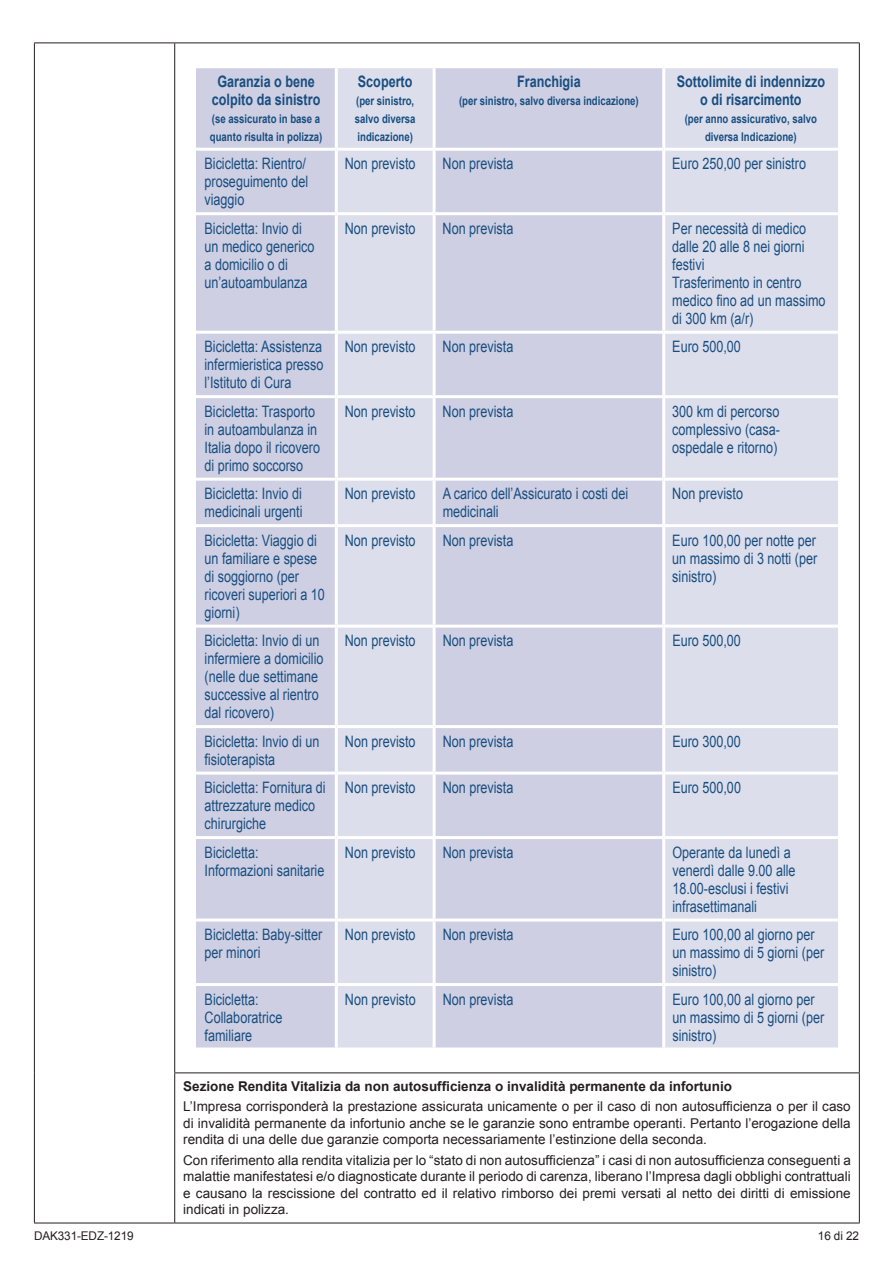
<style>
.page{position:relative;width:893px;height:1263px;background:#fff}
.page>*{position:absolute;margin:0;border:0;box-sizing:border-box;transform-origin:0 0}
.t1{font:15.75px/18px "Arial";color:#184e7f;scale:.8 1}
.t2{font:700 15.75px/18px "Arial";color:#184e7f;text-align:center;scale:.8 1}
.t3{font:13.5px/16.5px "Arial";color:#231f20;text-align:justify}
.t4{font:700 13.5px "Arial";color:#231f20}
.t5{font:700 12px/18px "Arial";color:#184e7f;scale:.8 1}
.t6{font:12px "Arial";letter-spacing:-.01em;color:#231f20}
</style>
<div class="page">
<hr style="left:34px;top:43px;width:1px;height:1030px;background:#231f20">
<hr style="left:174px;top:43px;width:1px;height:1029px;background:#231f20">
<hr style="left:859px;top:43px;width:1px;height:1029px;background:#231f20">
<hr style="left:34px;top:1073px;width:1px;height:149px;background:#231f20">
<hr style="left:174px;top:1072px;width:686px;height:1px;background:#231f20">
<hr style="left:174px;top:1073px;width:1px;height:149px;background:#231f20">
<hr style="left:859px;top:1073px;width:1px;height:149px;background:#231f20">
<hr style="left:34px;top:1222px;width:141px;height:1px;background:#231f20">
<hr style="left:175px;top:1222px;width:685px;height:1px;background:#231f20">
<hr style="left:34px;top:43px;width:141px;height:1px;background:#231f20">
<hr style="left:175px;top:43px;width:685px;height:1px;background:#231f20">
<div style="left:196px;top:68px;width:139px;height:979px;background:#cecfe3"></div>
<div style="left:338px;top:68px;width:95px;height:979px;background:#dddeec"></div>
<div style="left:436px;top:68px;width:226px;height:979px;background:#cecfe3"></div>
<div style="left:665px;top:68px;width:173px;height:979px;background:#dddeec"></div>
<hr style="left:196px;top:148px;width:140px;height:3px;background:#fff">
<hr style="left:336px;top:148px;width:98px;height:3px;background:#fff">
<hr style="left:434px;top:148px;width:230px;height:3px;background:#fff">
<hr style="left:664px;top:148px;width:174px;height:3px;background:#fff">
<hr style="left:196px;top:212px;width:140px;height:3px;background:#fff">
<hr style="left:336px;top:212px;width:98px;height:3px;background:#fff">
<hr style="left:434px;top:212px;width:230px;height:3px;background:#fff">
<hr style="left:664px;top:212px;width:174px;height:3px;background:#fff">
<hr style="left:196px;top:331px;width:140px;height:3px;background:#fff">
<hr style="left:336px;top:331px;width:98px;height:3px;background:#fff">
<hr style="left:434px;top:331px;width:230px;height:3px;background:#fff">
<hr style="left:664px;top:331px;width:174px;height:3px;background:#fff">
<hr style="left:196px;top:395px;width:140px;height:3px;background:#fff">
<hr style="left:336px;top:395px;width:98px;height:3px;background:#fff">
<hr style="left:434px;top:395px;width:230px;height:3px;background:#fff">
<hr style="left:664px;top:395px;width:174px;height:3px;background:#fff">
<hr style="left:196px;top:478px;width:140px;height:3px;background:#fff">
<hr style="left:336px;top:478px;width:98px;height:3px;background:#fff">
<hr style="left:434px;top:478px;width:230px;height:3px;background:#fff">
<hr style="left:664px;top:478px;width:174px;height:3px;background:#fff">
<hr style="left:196px;top:524px;width:140px;height:3px;background:#fff">
<hr style="left:336px;top:524px;width:98px;height:3px;background:#fff">
<hr style="left:434px;top:524px;width:230px;height:3px;background:#fff">
<hr style="left:664px;top:524px;width:174px;height:3px;background:#fff">
<hr style="left:196px;top:625px;width:140px;height:3px;background:#fff">
<hr style="left:336px;top:625px;width:98px;height:3px;background:#fff">
<hr style="left:434px;top:625px;width:230px;height:3px;background:#fff">
<hr style="left:664px;top:625px;width:174px;height:3px;background:#fff">
<hr style="left:196px;top:725px;width:140px;height:3px;background:#fff">
<hr style="left:336px;top:725px;width:98px;height:3px;background:#fff">
<hr style="left:434px;top:725px;width:230px;height:3px;background:#fff">
<hr style="left:664px;top:725px;width:174px;height:3px;background:#fff">
<hr style="left:196px;top:771px;width:140px;height:3px;background:#fff">
<hr style="left:336px;top:771px;width:98px;height:3px;background:#fff">
<hr style="left:434px;top:771px;width:230px;height:3px;background:#fff">
<hr style="left:664px;top:771px;width:174px;height:3px;background:#fff">
<hr style="left:196px;top:836px;width:140px;height:3px;background:#fff">
<hr style="left:336px;top:836px;width:98px;height:3px;background:#fff">
<hr style="left:434px;top:836px;width:230px;height:3px;background:#fff">
<hr style="left:664px;top:836px;width:174px;height:3px;background:#fff">
<hr style="left:196px;top:918px;width:140px;height:3px;background:#fff">
<hr style="left:336px;top:918px;width:98px;height:3px;background:#fff">
<hr style="left:434px;top:918px;width:230px;height:3px;background:#fff">
<hr style="left:664px;top:918px;width:174px;height:3px;background:#fff">
<hr style="left:196px;top:983px;width:140px;height:3px;background:#fff">
<hr style="left:336px;top:983px;width:98px;height:3px;background:#fff">
<hr style="left:434px;top:983px;width:230px;height:3px;background:#fff">
<hr style="left:664px;top:983px;width:174px;height:3px;background:#fff">
<p class="t2" style="left:212px;top:73px;width:137px">Garanzia o bene colpito da sinistro</p>
<p class="t5" style="left:210px;top:110px;width:142px">(se assicurato in base a quanto risulta in polizza)</p>
<p class="t2" style="left:358px;top:73px;width:70px">Scoperto</p>
<p class="t5" style="left:355px;top:92px;width:78px;text-align:justify">(per sinistro, salvo diversa indicazione)</p>
<p class="t2" style="left:517px;top:73px;width:81px">Franchigia</p>
<p class="t5" style="left:459px;top:92px;width:226px">(per sinistro, salvo diversa indicazione)</p>
<p class="t2" style="left:677px;top:73px;width:187px">Sottolimite di indennizzo o di risarcimento</p>
<p class="t5" style="left:685px;top:110px;width:167px;text-align:center">(per anno assicurativo, salvo diversa Indicazione)</p>
<p class="t1" style="left:204px;top:155px;width:131px">Bicicletta: Rientro/ proseguimento del viaggio</p>
<p class="t1" style="left:345px;top:155px;width:90px">Non previsto</p>
<p class="t1" style="left:443px;top:155px;width:90px">Non prevista</p>
<p class="t1" style="left:672px;top:155px;width:169px">Euro 250,00 per sinistro</p>
<p class="t1" style="left:204px;top:219px;width:139px">Bicicletta: Invio di un medico generico a domicilio o di un’autoambulanza</p>
<p class="t1" style="left:345px;top:219px;width:90px">Non previsto</p>
<p class="t1" style="left:443px;top:219px;width:90px">Non prevista</p>
<p class="t1" style="left:672px;top:219px;width:193px">Per necessità di medico dalle 20 alle 8 nei giorni festivi<br>Trasferimento in centro medico fino ad un massimo di 300 km (a/r)</p>
<p class="t1" style="left:204px;top:338px;width:150px;text-align:justify">Bicicletta: Assistenza infermieristica presso l’Istituto di Cura</p>
<p class="t1" style="left:345px;top:338px;width:90px">Non previsto</p>
<p class="t1" style="left:443px;top:338px;width:90px">Non prevista</p>
<p class="t1" style="left:672px;top:338px;width:87px">Euro 500,00</p>
<p class="t1" style="left:205px;top:402px;width:146px">Bicicletta: Trasporto in autoambulanza in<br>Italia dopo il ricovero di primo soccorso</p>
<p class="t1" style="left:345px;top:402px;width:90px">Non previsto</p>
<p class="t1" style="left:443px;top:402px;width:90px">Non prevista</p>
<p class="t1" style="left:672px;top:402px;width:136px;text-align:justify">300 km di percorso complessivo (casa&shy;ospedale e ritorno)</p>
<p class="t1" style="left:205px;top:485px;width:124px">Bicicletta: Invio di medicinali urgenti</p>
<p class="t1" style="left:345px;top:485px;width:90px">Non previsto</p>
<p class="t1" style="left:443px;top:485px;width:233px">A carico dell’Assicurato i costi dei medicinali</p>
<p class="t1" style="left:672px;top:485px;width:90px">Non previsto</p>
<p class="t1" style="left:205px;top:531px;width:152px">Bicicletta: Viaggio di un familiare e spese di soggiorno (per ricoveri superiori a 10 giorni)</p>
<p class="t1" style="left:345px;top:531px;width:90px">Non previsto</p>
<p class="t1" style="left:443px;top:531px;width:90px">Non prevista</p>
<p class="t1" style="left:672px;top:531px;width:183px;text-align:justify">Euro 100,00 per notte per un massimo di 3 notti (per sinistro)</p>
<p class="t1" style="left:205px;top:632px;width:150px">Bicicletta: Invio di un infermiere a domicilio (nelle due settimane successive al rientro dal ricovero)</p>
<p class="t1" style="left:345px;top:632px;width:90px">Non previsto</p>
<p class="t1" style="left:443px;top:632px;width:90px">Non prevista</p>
<p class="t1" style="left:672px;top:632px;width:87px">Euro 500,00</p>
<p class="t1" style="left:205px;top:732px;width:145px">Bicicletta: Invio di un fisioterapista</p>
<p class="t1" style="left:345px;top:732px;width:90px">Non previsto</p>
<p class="t1" style="left:443px;top:732px;width:90px">Non prevista</p>
<p class="t1" style="left:672px;top:732px;width:87px">Euro 300,00</p>
<p class="t1" style="left:205px;top:779px;width:153px">Bicicletta: Fornitura di attrezzature medico chirurgiche</p>
<p class="t1" style="left:345px;top:779px;width:90px">Non previsto</p>
<p class="t1" style="left:443px;top:779px;width:90px">Non prevista</p>
<p class="t1" style="left:672px;top:779px;width:87px">Euro 500,00</p>
<p class="t1" style="left:205px;top:843px;width:151px">Bicicletta:<br>Informazioni sanitarie</p>
<p class="t1" style="left:345px;top:843px;width:90px">Non previsto</p>
<p class="t1" style="left:443px;top:843px;width:90px">Non prevista</p>
<p class="t1" style="left:672px;top:843px;width:156px">Operante da lunedì a venerdì dalle 9.00 alle<br>18.00-esclusi i festivi infrasettimanali</p>
<p class="t1" style="left:205px;top:926px;width:149px">Bicicletta: Baby-sitter per minori</p>
<p class="t1" style="left:345px;top:926px;width:90px">Non previsto</p>
<p class="t1" style="left:443px;top:926px;width:90px">Non prevista</p>
<p class="t1" style="left:672px;top:926px;width:191px">Euro 100,00 al giorno per un massimo di 5 giorni (per sinistro)</p>
<p class="t1" style="left:205px;top:990px;width:99px">Bicicletta:<br>Collaboratrice familiare</p>
<p class="t1" style="left:345px;top:990px;width:90px">Non previsto</p>
<p class="t1" style="left:443px;top:990px;width:90px">Non prevista</p>
<p class="t1" style="left:672px;top:990px;width:191px">Euro 100,00 al giorno per un massimo di 5 giorni (per sinistro)</p>
<p class="t4" style="left:183px;top:1077px;width:550px">Sezione Rendita Vitalizia da non autosufficienza o invalidità permanente da infortunio</p>
<p class="t3" style="left:183px;top:1098px;width:669px">L’Impresa corrisponderà la prestazione assicurata unicamente o per il caso di non autosufficienza o per il caso di invalidità permanente da infortunio anche se le garanzie sono entrambe operanti. Pertanto l’erogazione della rendita di una delle due garanzie comporta necessariamente l’estinzione della seconda.</p>
<p class="t3" style="left:183px;top:1152px;width:669px">Con riferimento alla rendita vitalizia per lo “stato di non autosufficienza” i casi di non autosufficienza conseguenti a malattie manifestatesi e/o diagnosticate durante il periodo di carenza, liberano l’Impresa dagli obblighi contrattuali e causano la rescissione del contratto ed il relativo rimborso dei premi versati al netto dei diritti di emissione indicati in polizza.</p>
<p class="t6" style="left:34px;top:1228px;width:101px">DAK331-EDZ-1219</p>
<p class="t6" style="left:818px;top:1228px;width:43px">16 di 22</p>
</div>
